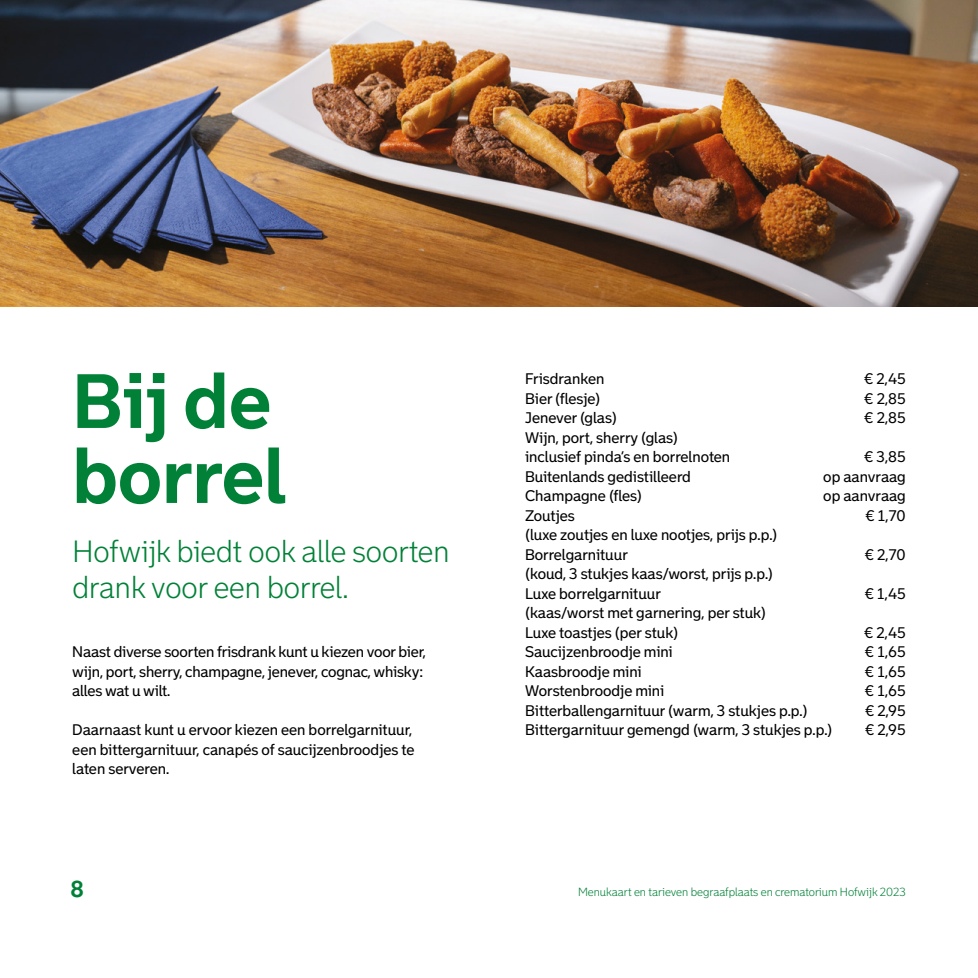
<style>
.page{position:relative;width:978px;height:978px;background:#fff}
.page>*{position:absolute;margin:0;border:0;box-sizing:border-box;transform-origin:0 0}
.H1_Rotterdam_Titel_b{font:700 75px/75px "Bolder";color:#008137}
.P_Rotterdam_Subtitel{font:300 30px/36px "Bolder";color:#008137}
.t1{font:700 22.5px "Bolder";color:#008137}
.P_Rotterdam_Platte_t{font:15px/19.5px "Bolder";color:#000}
.t2{font:300 11.55px "Bolder";color:#008137}
</style>
<div class="page">
<img style="left:0;top:0;width:978px;height:306px">
<h1 class="H1_Rotterdam_Titel_b" style="left:72px;top:363px;width:216px">Bij de borrel</h1>
<p class="P_Rotterdam_Subtitel" style="left:72px;top:533px;width:379px">Hofwijk biedt ook alle soorten drank voor een borrel.</p>
<p class="P_Rotterdam_Platte_t" style="left:72px;top:642px;width:355px">Naast diverse soorten frisdrank kunt u kiezen voor bier, wijn, port, sherry, champagne, jenever, cognac, whisky: alles wat u wilt.</p>
<p class="P_Rotterdam_Platte_t" style="left:72px;top:720px;width:344px">Daarnaast kunt u ervoor kiezen een borrelgarnituur, een bittergarnituur, canapés of saucijzenbroodjes te laten serveren.</p>
<p class="P_Rotterdam_Platte_t" style="left:525px;top:369px;width:81px">Frisdranken</p>
<p class="P_Rotterdam_Platte_t" style="left:864px;top:369px;width:43px">€ 2,45</p>
<p class="P_Rotterdam_Platte_t" style="left:525px;top:389px;width:77px">Bier (flesje)</p>
<p class="P_Rotterdam_Platte_t" style="left:864px;top:389px;width:43px">€ 2,85</p>
<p class="P_Rotterdam_Platte_t" style="left:525px;top:408px;width:93px">Jenever (glas)</p>
<p class="P_Rotterdam_Platte_t" style="left:864px;top:408px;width:43px">€ 2,85</p>
<p class="P_Rotterdam_Platte_t" style="left:525px;top:428px;width:207px">Wijn, port, sherry (glas) inclusief pinda’s en borrelnoten</p>
<p class="P_Rotterdam_Platte_t" style="left:864px;top:447px;width:43px">€ 3,85</p>
<p class="P_Rotterdam_Platte_t" style="left:525px;top:467px;width:167px">Buitenlands gedistilleerd</p>
<p class="P_Rotterdam_Platte_t" style="left:823px;top:467px;width:84px">op aanvraag</p>
<p class="P_Rotterdam_Platte_t" style="left:525px;top:486px;width:118px">Champagne (fles)</p>
<p class="P_Rotterdam_Platte_t" style="left:823px;top:486px;width:84px">op aanvraag</p>
<p class="P_Rotterdam_Platte_t" style="left:525px;top:506px;width:254px">Zoutjes<br>(luxe zoutjes en luxe nootjes, prijs p.p.)</p>
<p class="P_Rotterdam_Platte_t" style="left:865px;top:506px;width:42px">€ 1,70</p>
<p class="P_Rotterdam_Platte_t" style="left:525px;top:545px;width:249px">Borrelgarnituur<br>(koud, 3 stukjes kaas/worst, prijs p.p.)</p>
<p class="P_Rotterdam_Platte_t" style="left:864px;top:545px;width:43px">€ 2,70</p>
<p class="P_Rotterdam_Platte_t" style="left:525px;top:584px;width:242px">Luxe borrelgarnituur<br>(kaas/worst met garnering, per stuk)</p>
<p class="P_Rotterdam_Platte_t" style="left:864px;top:584px;width:43px">€ 1,45</p>
<p class="P_Rotterdam_Platte_t" style="left:525px;top:623px;width:155px">Luxe toastjes (per stuk)</p>
<p class="P_Rotterdam_Platte_t" style="left:864px;top:623px;width:43px">€ 2,45</p>
<p class="P_Rotterdam_Platte_t" style="left:525px;top:642px;width:149px">Saucijzenbroodje mini</p>
<p class="P_Rotterdam_Platte_t" style="left:865px;top:642px;width:43px">€ 1,65</p>
<p class="P_Rotterdam_Platte_t" style="left:525px;top:662px;width:118px">Kaasbroodje mini</p>
<p class="P_Rotterdam_Platte_t" style="left:865px;top:662px;width:43px">€ 1,65</p>
<p class="P_Rotterdam_Platte_t" style="left:525px;top:681px;width:141px">Worstenbroodje mini</p>
<p class="P_Rotterdam_Platte_t" style="left:865px;top:681px;width:43px">€ 1,65</p>
<p class="P_Rotterdam_Platte_t" style="left:525px;top:701px;width:284px">Bitterballengarnituur (warm, 3 stukjes p.p.)</p>
<p class="P_Rotterdam_Platte_t" style="left:865px;top:701px;width:42px">€ 2,95</p>
<p class="P_Rotterdam_Platte_t" style="left:525px;top:720px;width:309px">Bittergarnituur gemengd (warm, 3 stukjes p.p.)</p>
<p class="P_Rotterdam_Platte_t" style="left:865px;top:720px;width:42px">€ 2,95</p>
<h3 class="t1" style="left:71px;top:875px;width:15px">8</h3>
<p class="t2" style="left:578px;top:885px;width:329px">Menukaart en tarieven begraafplaats en crematorium Hofwijk 2023</p>
</div>
